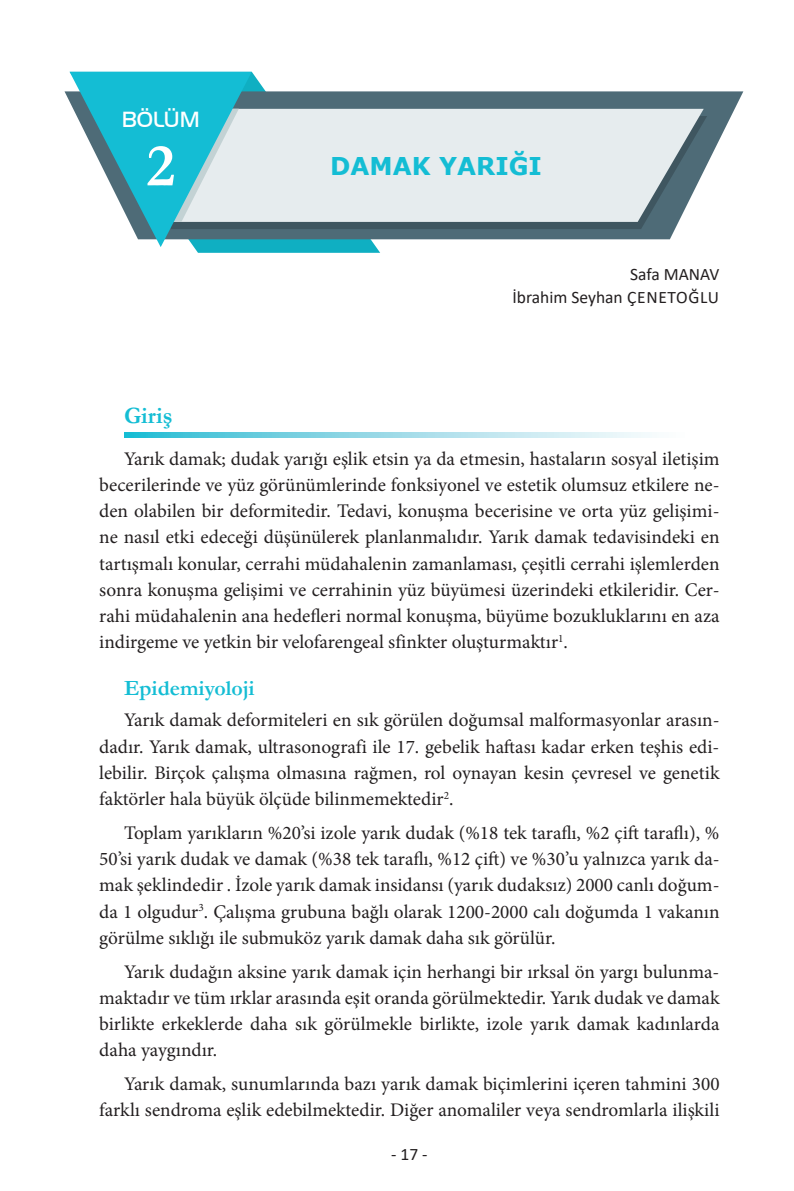
<style>
.page{position:relative;width:794px;height:1191px;background:#fff}
.page>*{position:absolute;margin:0;border:0;box-sizing:border-box;transform-origin:0 0}
.t1{font:700 61.25px "Garamond";color:#fff}
.t2{font:700 24.5px "Verdana";color:#14bdd4}
.t3{font:700 23.62px "Garamond";color:#14bdd4}
.t4{font:22.75px "Handel Got D Ligh";color:#fff}
.t5{font:700 21.88px "Garamond";color:#14bdd4}
.t6{font:19.25px/26.2px "Minion Pro";color:#231f20;text-align:justify}
.t7{font:17.5px/22.8px "Calibri";color:#231f20;text-align:right}
</style>
<div class="page">
<svg style="left:194px;top:72px;width:186px;height:181px"></svg>
<svg style="left:64px;top:91px;width:679px;height:148px;fill:#4e6b77"></svg>
<svg style="left:252px;top:116px;width:455px;height:113px;background:#576c75"></svg>
<svg style="left:252px;top:109px;width:451px;height:113px;background:#dce4e6"></svg>
<svg style="left:70px;top:72px;width:182px;height:175px"></svg>
<svg style="left:124px;top:433px;width:528px;height:4px;background:#96dae7"></svg>
<p class="t4" style="left:122px;top:107px;width:79px">BÖLÜM</p>
<h1 class="t1" style="left:146px;top:124px;width:30px">2</h1>
<p class="t2" style="left:330px;top:148px;width:213px">DAMAK YARIĞI</p>
<p class="t7" style="left:512px;top:262px;width:208px">Safa MANAV<br>İbrahim Seyhan ÇENETOĞLU</p>
<p class="t3" style="left:124px;top:400px;width:50px">Giriş</p>
<p class="t6" style="left:99px;top:445px;width:622px;text-indent:25px">Yarık damak; dudak yarığı eşlik etsin ya da etmesin, hastaların sosyal iletişim becerilerinde ve yüz görünümlerinde fonksiyonel ve estetik olumsuz etkilere ne&shy;den olabilen bir deformitedir. Tedavi, konuşma becerisine ve orta yüz gelişimi&shy;ne nasıl etki edeceği düşünülerek planlanmalıdır. Yarık damak tedavisindeki en tartışmalı konular, cerrahi müdahalenin zamanlaması, çeşitli cerrahi işlemlerden sonra konuşma gelişimi ve cerrahinin yüz büyümesi üzerindeki etkileridir. Cer&shy;rahi müdahalenin ana hedefleri normal konuşma, büyüme bozukluklarını en aza indirgeme ve yetkin bir velofarengeal sfinkter oluşturmaktır<sup>1</sup>.</p>
<p class="t5" style="left:124px;top:673px;width:132px">Epidemiyoloji</p>
<p class="t6" style="left:99px;top:707px;width:622px;text-indent:25px">Yarık damak deformiteleri en sık görülen doğumsal malformasyonlar arasın&shy;dadır. Yarık damak, ultrasonografi ile 17. gebelik haftası kadar erken teşhis edi&shy;lebilir. Birçok çalışma olmasına rağmen, rol oynayan kesin çevresel ve genetik faktörler hala büyük ölçüde bilinmemektedir<sup>2</sup>.</p>
<p class="t6" style="left:99px;top:819px;width:622px;text-indent:25px">Toplam yarıkların %20’si izole yarık dudak (%18 tek taraflı, %2 çift taraflı), % 50’si yarık dudak ve damak (%38 tek taraflı, %12 çift) ve %30’u yalnızca yarık da&shy;mak şeklindedir . İzole yarık damak insidansı (yarık dudaksız) 2000 canlı doğum&shy;da 1 olgudur<sup>3</sup>. Çalışma grubuna bağlı olarak 1200-2000 calı doğumda 1 vakanın görülme sıklığı ile submuköz yarık damak daha sık görülür.</p>
<p class="t6" style="left:99px;top:958px;width:622px;text-indent:25px">Yarık dudağın aksine yarık damak için herhangi bir ırksal ön yargı bulunma&shy;maktadır ve tüm ırklar arasında eşit oranda görülmektedir. Yarık dudak ve damak birlikte erkeklerde daha sık görülmekle birlikte, izole yarık damak kadınlarda daha yaygındır.</p>
<p class="t6" style="left:99px;top:1071px;width:622px;text-align:right">Yarık damak, sunumlarında bazı yarık damak biçimlerini içeren tahmini 300 farklı sendroma eşlik edebilmektedir. Diğer anomaliler veya sendromlarla ilişkili</p>
<p class="t7" style="left:391px;top:1142px;width:38px">- 17 -</p>
</div>
